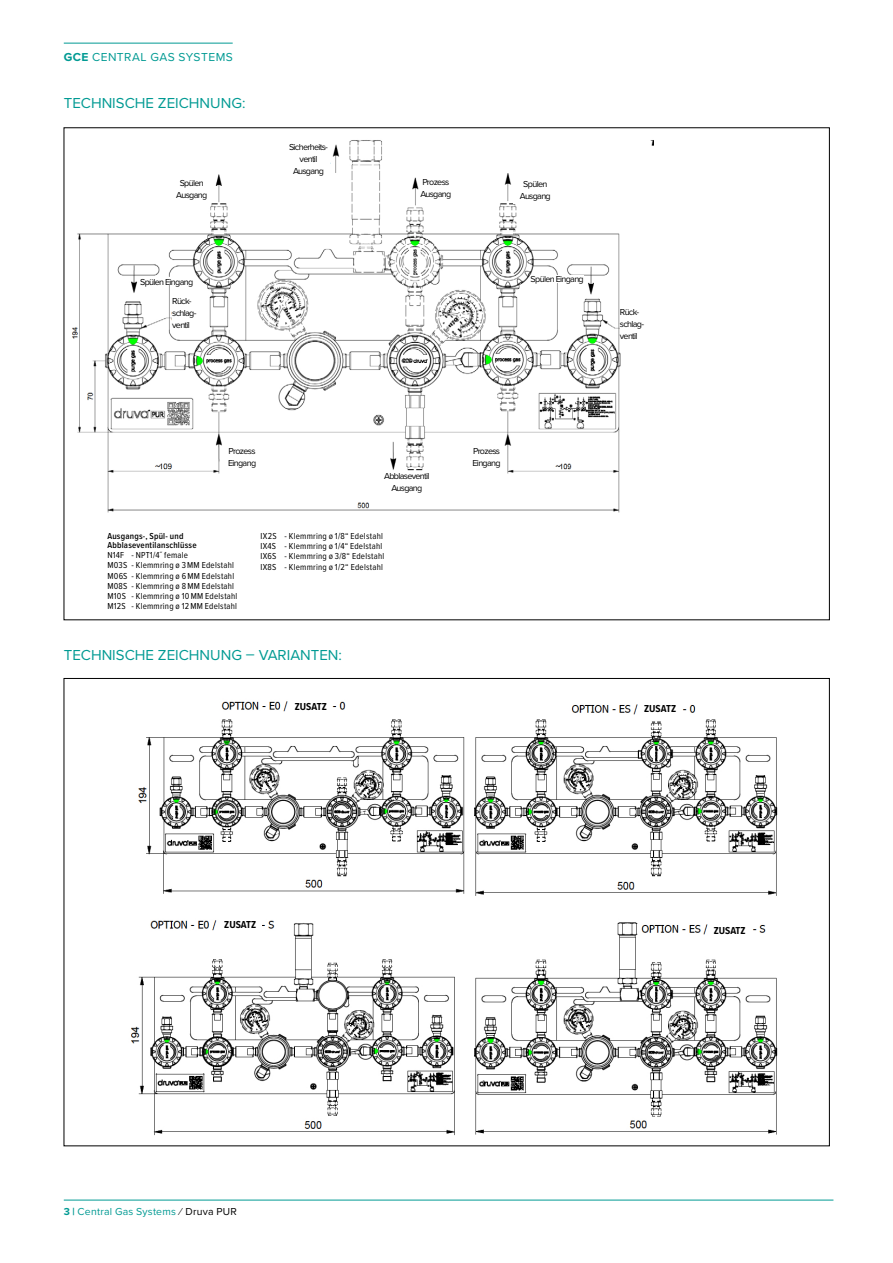
<style>
.page{position:relative;width:893px;height:1263px;background:#fff}
.page>*{position:absolute;margin:0;border:0;box-sizing:border-box;transform-origin:0 0}
.t1{font:15px "Proxima Nova";color:#009a93}
.t2{font:12px "Proxima Nova";letter-spacing:.04em;color:#009a93}
.t3{font:10.5px "Proxima Nova";letter-spacing:.025em;color:#009a93}
.t4{font:700 10.5px "Proxima Nova Cond";color:#000}
.t5{font:9px/10.4px "Proxima Nova Cond";letter-spacing:.025em;color:#000}
.t6{font:9px/12px "Proxima Nova";letter-spacing:-.075em;color:#000}
.t7{font:600 9px/9px "Proxima Nova Cond";letter-spacing:.025em;color:#000}
.s1{font-weight:700}
.s2{color:#000}
</style>
<div class="page">
<img style="left:72px;top:140px;width:581px;height:373px">
<img style="left:131px;top:701px;width:647px;height:435px">
<hr style="left:64px;top:43px;width:169px;height:1px;background:#009a93">
<hr style="left:64px;top:1200px;width:769px;height:1px;background:#009a93">
<div style="left:378px;top:472px;width:58px;height:24px;background:#fff"></div>
<div style="left:467px;top:447px;width:39px;height:21px;background:#fff"></div>
<div style="left:531px;top:275px;width:53px;height:7px;background:#fff"></div>
<div style="left:140px;top:277px;width:53px;height:8px;background:#fff"></div>
<div style="left:419px;top:178px;width:34px;height:27px;background:#fff"></div>
<div style="left:287px;top:142px;width:43px;height:33px;background:#fff"></div>
<div style="left:513px;top:179px;width:44px;height:25px;background:#fff"></div>
<div style="left:170px;top:178px;width:44px;height:25px;background:#fff"></div>
<div style="left:172px;top:297px;width:30px;height:37px;background:#fff"></div>
<div style="left:620px;top:308px;width:34px;height:37px;background:#fff"></div>
<div style="left:220px;top:447px;width:44px;height:32px;background:#fff"></div>
<div style="left:219px;top:916px;width:42px;height:17px;background:#fff"></div>
<div style="left:708px;top:921px;width:43px;height:17px;background:#fff"></div>
<div style="left:290px;top:697px;width:42px;height:17px;background:#fff"></div>
<div style="left:639px;top:700px;width:42px;height:17px;background:#fff"></div>
<h2 class="t2" style="left:64px;top:48px;width:171px"><span class="s1">GCE</span> CENTRAL GAS SYSTEMS</h2>
<h1 class="t1" style="left:64px;top:92px;width:183px">TECHNISCHE ZEICHNUNG:</h1>
<p class="t6" style="left:176px;top:176px;width:32px;text-align:center">Spülen<br>Ausgang</p>
<p class="t6" style="left:289px;top:140px;width:40px;text-align:center">Sicherheits&shy;ventil<br>Ausgang</p>
<p class="t6" style="left:420px;top:176px;width:32px">Prozess<br>Ausgang</p>
<p class="t6" style="left:520px;top:177px;width:32px;text-align:center">Spülen<br>Ausgang</p>
<p class="t6" style="left:140px;top:275px;width:55px">Spülen Eingang</p>
<p class="t6" style="left:531px;top:273px;width:55px">Spülen Eingang</p>
<p class="t6" style="left:172px;top:295px;width:26px">Rück&shy;schlag&shy;ventil</p>
<p class="t6" style="left:620px;top:306px;width:26px">Rück&shy;schlag&shy;ventil</p>
<p class="t6" style="left:228px;top:445px;width:30px">Prozess<br>Eingang</p>
<p class="t6" style="left:384px;top:470px;width:47px;text-align:center">Abblaseventil<br>Ausgang</p>
<p class="t7" style="left:107px;top:531px;width:91px">Ausgangs-, Spül- und<br>Abblaseventilanschlüsse</p>
<p class="t5" style="left:107px;top:549px;width:132px">N14F - NPT1/4˝ female<br>M03S - Klemmring ø 3 MM Edelstahl<br>M06S - Klemmring ø 6 MM Edelstahl<br>M08S - Klemmring ø 8 MM Edelstahl<br>M10S - Klemmring ø 10 MM Edelstahl<br>M12S - Klemmring ø 12 MM Edelstahl</p>
<p class="t5" style="left:260px;top:530px;width:125px">IX2S - Klemmring ø 1/8“ Edelstahl IX4S - Klemmring ø 1/4“ Edelstahl IX6S - Klemmring ø 3/8“ Edelstahl IX8S - Klemmring ø 1/2“ Edelstahl</p>
<h1 class="t1" style="left:64px;top:644px;width:280px">TECHNISCHE ZEICHNUNG – VARIANTEN:</h1>
<p class="t6" style="left:472px;top:445px;width:30px">Prozess<br>Eingang</p>
<p class="t4" style="left:295px;top:699px;width:34px">ZUSATZ</p>
<p class="t4" style="left:644px;top:701px;width:34px">ZUSATZ</p>
<p class="t4" style="left:224px;top:917px;width:34px">ZUSATZ</p>
<p class="t4" style="left:714px;top:922px;width:34px">ZUSATZ</p>
<p class="t3" style="left:64px;top:1204px;width:175px"><span class="s1">3 |</span> Central Gas Systems <span class="s2">⁄ Druva PUR</span></p>
</div>
